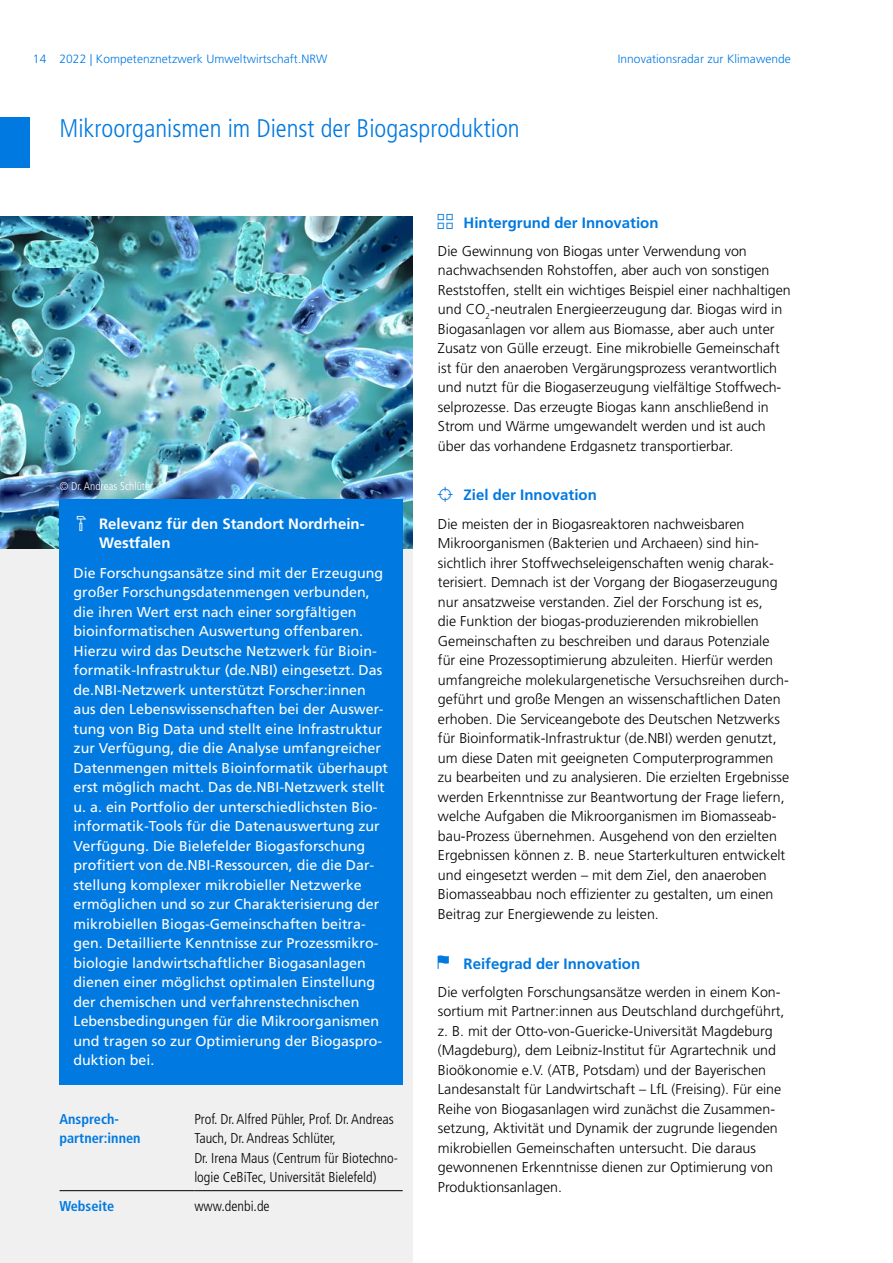
<style>
.page{position:relative;width:893px;height:1263px;background:#fff}
.page>*{position:absolute;margin:0;border:0;box-sizing:border-box;transform-origin:0 0}
.t1{font:300 condensed 25.5px "Frutiger LT Std";color:#0079e0}
.H3_Steckbriefe_2{font:700 15px "Frutiger LT Std";color:#0079e0}
.H3_weiß{font:700 15px/19.5px "Frutiger LT Std";color:#fff}
.P_Projekt{font:300 14.25px/19.5px "Frutiger LT Std";color:#000}
.P_Projekt_Kasten{font:14.25px/19.5px "Frutiger LT Std";color:#fff}
.P_Kontakt{font:300 condensed 14.25px/19.5px "Frutiger LT Std";color:#000}
.H3_Kontakt{font:700 condensed 14.25px/19.5px "Frutiger LT Std";color:#0079e0}
.t2{font:300 12px "Frutiger LT Std";letter-spacing:.005em;color:#0079e0}
.t3{font:300 condensed 11.25px "Frutiger LT Std";color:#fff}
</style>
<div class="page">
<hr style="left:892px;top:497px;width:1px;height:685px;background:#0079e0">
<div style="left:0;top:217px;width:412px;height:1046px;background:#f0f0f0"></div>
<div style="left:0;top:118px;width:30px;height:50px;background:#0079e0"></div>
<img style="left:0;top:217px;width:412px;height:331px">
<div style="left:60px;top:500px;width:343px;height:585px;background:#0079e0"></div>
<hr style="left:60px;top:1190px;width:134px;height:1px;background:#000">
<hr style="left:194px;top:1190px;width:209px;height:1px;background:#000">
<p class="t2" style="left:33px;top:52px;width:296px">14 2022 | Kompetenznetzwerk Umweltwirtschaft.NRW</p>
<p class="t2" style="left:618px;top:52px;width:175px">Innovationsradar zur Klimawende</p>
<h2 class="t1" style="left:60px;top:114px;width:462px">Mikroorganismen im Dienst der Biogasproduktion</h2>
<p class="t3" style="left:60px;top:480px;width:95px">© Dr. Andreas Schlüter</p>
<h3 class="H3_weiß" style="left:99px;top:514px;width:267px">Relevanz für den Standort Nordrhein-<br>Westfalen</h3>
<p class="P_Projekt_Kasten" style="left:74px;top:563px;width:316px">Die Forschungsansätze sind mit der Erzeugung großer Forschungsdatenmengen verbunden, die ihren Wert erst nach einer sorgfältigen bioinformatischen Auswertung offenbaren.<br>Hierzu wird das Deutsche Netzwerk für Bioin&shy;formatik-Infrastruktur (de.NBI) eingesetzt. Das de.NBI-Netzwerk unterstützt Forscher:innen aus den Lebenswissenschaften bei der Auswer&shy;tung von Big Data und stellt eine Infrastruktur zur Verfügung, die die Analyse umfangreicher Datenmengen mittels Bioinformatik überhaupt erst möglich macht. Das de.NBI-Netzwerk stellt u. a. ein Portfolio der unterschiedlichsten Bio&shy;informatik-Tools für die Datenauswertung zur Verfügung. Die Bielefelder Biogasforschung profitiert von de.NBI-Ressourcen, die die Dar&shy;stellung komplexer mikrobieller Netzwerke ermöglichen und so zur Charakterisierung der mikrobiellen Biogas-Gemeinschaften beitra&shy;gen. Detaillierte Kenntnisse zur Prozessmikro&shy;biologie landwirtschaftlicher Biogasanlagen dienen einer möglichst optimalen Einstellung der chemischen und verfahrenstechnischen Lebensbedingungen für die Mikroorganismen und tragen so zur Optimierung der Biogaspro&shy;duktion bei.</p>
<h3 class="H3_Kontakt" style="left:60px;top:1109px;width:83px">Ansprech&shy;partner:innen</h3>
<p class="P_Kontakt" style="left:194px;top:1109px;width:201px">Prof. Dr. Alfred Pühler, Prof. Dr. Andreas<br>Tauch, Dr. Andreas Schlüter,</p>
<p class="P_Kontakt" style="left:194px;top:1148px;width:205px">Dr. Irena Maus (Centrum für Biotechno&shy;logie CeBiTec, Universität Bielefeld)</p>
<h3 class="H3_Kontakt" style="left:60px;top:1197px;width:56px">Webseite</h3>
<p class="P_Kontakt" style="left:194px;top:1197px;width:77px">www.denbi.de</p>
<h3 class="H3_Steckbriefe_2" style="left:463px;top:214px;width:197px">Hintergrund der Innovation</h3>
<p class="P_Projekt" style="left:438px;top:241px;width:354px">Die Gewinnung von Biogas unter Verwendung von nachwachsenden Rohstoffen, aber auch von sonstigen Reststoffen, stellt ein wichtiges Beispiel einer nachhaltigen und CO<sub>2</sub>-neutralen Energieerzeugung dar. Biogas wird in Biogasanlagen vor allem aus Biomasse, aber auch unter Zusatz von Gülle erzeugt. Eine mikrobielle Gemeinschaft ist für den anaeroben Vergärungsprozess verantwortlich und nutzt für die Biogaserzeugung vielfältige Stoffwech&shy;selprozesse. Das erzeugte Biogas kann anschließend in Strom und Wärme umgewandelt werden und ist auch über das vorhandene Erdgasnetz transportierbar.</p>
<h3 class="H3_Steckbriefe_2" style="left:463px;top:485px;width:135px">Ziel der Innovation</h3>
<p class="P_Projekt" style="left:438px;top:514px;width:353px">Die meisten der in Biogasreaktoren nachweisbaren Mikroorganismen (Bakterien und Archaeen) sind hin&shy;sichtlich ihrer Stoffwechseleigenschaften wenig charak&shy;terisiert. Demnach ist der Vorgang der Biogaserzeugung nur ansatzweise verstanden. Ziel der Forschung ist es,<br>die Funktion der biogas-produzierenden mikrobiellen Gemeinschaften zu beschreiben und daraus Potenziale für eine Prozessoptimierung abzuleiten. Hierfür werden umfangreiche molekulargenetische Versuchsreihen durch&shy;geführt und große Mengen an wissenschaftlichen Daten erhoben. Die Serviceangebote des Deutschen Netzwerks für Bioinformatik-Infrastruktur (de.NBI) werden genutzt, um diese Daten mit geeigneten Computerprogrammen zu bearbeiten und zu analysieren. Die erzielten Ergebnisse werden Erkenntnisse zur Beantwortung der Frage liefern, welche Aufgaben die Mikroorganismen im Biomasseab&shy;bau-Prozess übernehmen. Ausgehend von den erzielten Ergebnissen können z. B. neue Starterkulturen entwickelt und eingesetzt werden – mit dem Ziel, den anaeroben Biomasseabbau noch effizienter zu gestalten, um einen Beitrag zur Energiewende zu leisten.</p>
<h3 class="H3_Steckbriefe_2" style="left:463px;top:955px;width:178px">Reifegrad der Innovation</h3>
<p class="P_Projekt" style="left:438px;top:982px;width:348px">Die verfolgten Forschungsansätze werden in einem Kon&shy;sortium mit Partner:innen aus Deutschland durchgeführt, z. B. mit der Otto-von-Guericke-Universität Magdeburg (Magdeburg), dem Leibniz-Institut für Agrartechnik und Bioökonomie e.V. (ATB, Potsdam) und der Bayerischen Landesanstalt für Landwirtschaft – LfL (Freising). Für eine Reihe von Biogasanlagen wird zunächst die Zusammen&shy;setzung, Aktivität und Dynamik der zugrunde liegenden mikrobiellen Gemeinschaften untersucht. Die daraus gewonnenen Erkenntnisse dienen zur Optimierung von Produktionsanlagen.</p>
</div>
